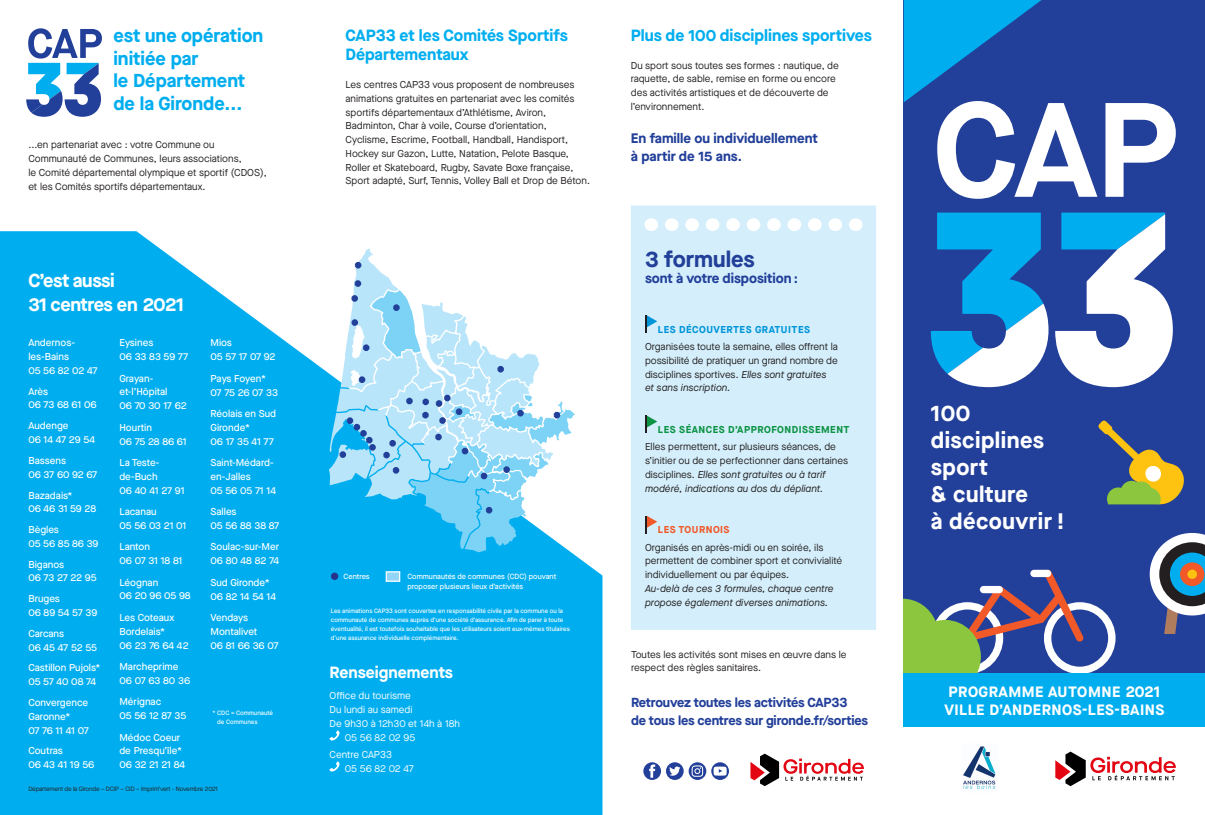
<style>
.page{position:relative;width:1205px;height:815px;background:#fff}
.page>*{position:absolute;margin:0;border:0;box-sizing:border-box;transform-origin:0 0}
.t1{font:700 22.5px/27px "Maison Neue";letter-spacing:.02em;color:#fff}
.t2{font:700 22.5px "Maison Neue";color:#223f99}
.t3{font:700 18.75px/22.5px "Maison Neue";color:#00aeef}
.t4{font:700 18.75px/23.8px "Maison Neue";letter-spacing:-.02em;color:#fff}
.t5{font:700 16.25px/19.5px "Maison Neue";color:#00aeef}
.t6{font:700 16.25px "Maison Neue";color:#fff}
.t7{font:700 15px "Maison Neue";letter-spacing:.03em;color:#fff}
.t8{font:700 13.75px/18.8px "Maison Neue";color:#223f99}
.t9{font:700 13.12px/18.1px "Maison Neue";letter-spacing:-.01em;color:#223f99}
.t10{font:10px/13.8px "Maison Neue";color:#231f20}
.t11{font:500 10px/13.8px "Maison Neue";color:#fff}
.t12{font:italic 10px/13.8px "Maison Neue";color:#231f20}
.t13{font:10px/13.8px "Maison Neue";color:#fff}
.t14{font:500 10px/13.8px "Maison Neue";letter-spacing:-.03em;color:#fff}
.t15{font:500 10px/13.8px "Maison Neue";letter-spacing:-.02em;color:#fff}
.t16{font:500 7.5px/10px "Maison Neue";color:#fff}
.t17{font:500 6.25px/8.8px "Maison Neue";color:#fff}
.t18{font:6.25px "Maison Neue";letter-spacing:-.02em;color:#231f20}
.s1{font-weight:700;color:#0095d9}
.s2{font-style:italic}
.s3{font-weight:700;color:#0d9344}
.s4{font-style:normal}
.s5{font-weight:700;color:#f15929}
</style>
<div class="page">
<svg style="left:0;top:231px;width:602px;height:584px;fill:#00aeef"></svg>
<svg style="left:26px;top:28px;width:76px;height:89px"></svg>
<svg style="left:750px;top:754px;width:114px;height:32px"></svg>
<div style="left:631px;top:206px;width:245px;height:424px;background:#d4effb"></div>
<svg style="left:645px;top:315px;width:12px;height:18px"></svg>
<svg style="left:645px;top:416px;width:12px;height:17px"></svg>
<svg style="left:645px;top:516px;width:12px;height:17px"></svg>
<svg style="left:329px;top:248px;width:246px;height:304px"></svg>
<svg style="left:393px;top:304px;width:7px;height:7px"></svg>
<svg style="left:643px;top:762px;width:86px;height:18px"></svg>
<div style="left:904px;top:0;width:301px;height:673px;background:#223f99"></div>
<svg style="left:904px;top:569px;width:211px;height:104px"></svg>
<svg style="left:1149px;top:533px;width:56px;height:101px"></svg>
<div style="left:1180px;top:562px;width:24px;height:24px;background:#f15929;border-radius:50%"></div>
<div style="left:1187px;top:570px;width:10px;height:9px;background:#fec210;border-radius:50%"></div>
<svg style="left:1098px;top:420px;width:86px;height:85px"></svg>
<div style="left:904px;top:673px;width:301px;height:53px;background:#00aeef"></div>
<svg style="left:904px;top:0;width:193px;height:199px"></svg>
<svg style="left:1105px;top:103px;width:71px;height:94px"></svg>
<svg style="left:931px;top:213px;width:117px;height:174px"></svg>
<svg style="left:1055px;top:213px;width:118px;height:174px"></svg>
<svg style="left:1055px;top:752px;width:121px;height:34px"></svg>
<div style="left:331px;top:573px;width:7px;height:7px;background:#26348b;border-radius:50%"></div>
<div style="left:386px;top:571px;width:14px;height:11px;background:#92d5f6;border:1px solid #fff"></div>
<svg style="left:330px;top:731px;width:9px;height:9px"></svg>
<svg style="left:330px;top:762px;width:9px;height:10px"></svg>
<img style="left:963px;top:746px;width:33px;height:43px">
<p class="t3" style="left:113px;top:24px;width:151px">est une opération initiée par<br>le Département de la Gironde...</p>
<p class="t10" style="left:28px;top:138px;width:240px">...en partenariat avec : votre Commune ou Communauté de Communes, leurs associations,<br>le Comité départemental olympique et sportif (CDOS), et les Comités sportifs départementaux.</p>
<p class="t4" style="left:28px;top:268px;width:157px">C’est aussi<br>31 centres en 2021</p>
<p class="t11" style="left:28px;top:336px;width:71px">Andernos&shy;les-Bains<br>05 56 82 02 47</p>
<p class="t11" style="left:28px;top:384px;width:70px">Arès<br>06 73 68 61 06</p>
<p class="t11" style="left:28px;top:419px;width:68px">Audenge<br>06 14 47 29 54</p>
<p class="t11" style="left:28px;top:453px;width:71px">Bassens<br>06 37 60 92 67</p>
<p class="t11" style="left:28px;top:488px;width:69px">Bazadais*<br>06 46 31 59 28</p>
<p class="t11" style="left:28px;top:523px;width:72px">Bègles<br>05 56 85 86 39</p>
<p class="t11" style="left:28px;top:557px;width:70px">Biganos<br>06 73 27 22 95</p>
<p class="t11" style="left:28px;top:592px;width:71px">Bruges<br>06 89 54 57 39</p>
<p class="t11" style="left:28px;top:626px;width:70px">Carcans<br>06 45 47 52 55</p>
<p class="t11" style="left:28px;top:661px;width:74px">Castillon Pujols*<br>05 57 40 08 74</p>
<p class="t11" style="left:28px;top:696px;width:62px">Convergence<br>Garonne*<br>07 76 11 41 07</p>
<p class="t11" style="left:28px;top:744px;width:68px">Coutras<br>06 43 41 19 56</p>
<p class="t11" style="left:119px;top:336px;width:70px">Eysines<br>06 33 83 59 77</p>
<p class="t11" style="left:119px;top:371px;width:69px">Grayan&shy;et-l’Hôpital<br>06 70 30 17 62</p>
<p class="t11" style="left:119px;top:420px;width:69px">Hourtin<br>06 75 28 86 61</p>
<p class="t11" style="left:119px;top:456px;width:67px">La Teste&shy;de-Buch<br>06 40 41 27 91</p>
<p class="t11" style="left:119px;top:505px;width:68px">Lacanau<br>05 56 03 21 01</p>
<p class="t11" style="left:119px;top:540px;width:65px">Lanton<br>06 07 31 18 81</p>
<p class="t11" style="left:119px;top:575px;width:73px">Léognan<br>06 20 96 05 98</p>
<p class="t11" style="left:119px;top:610px;width:71px">Les Coteaux<br>Bordelais*<br>06 23 76 64 42</p>
<p class="t11" style="left:119px;top:660px;width:72px">Marcheprime<br>06 07 63 80 36</p>
<p class="t11" style="left:119px;top:695px;width:68px">Mérignac<br>05 56 12 87 35</p>
<p class="t11" style="left:119px;top:730px;width:67px">Médoc Coeur de Presqu’île*<br>06 32 21 21 84</p>
<p class="t15" style="left:210px;top:336px;width:66px">Mios<br>05 57 17 07 92</p>
<p class="t14" style="left:210px;top:371px;width:69px">Pays Foyen*<br>07 75 26 07 33</p>
<p class="t11" style="left:210px;top:407px;width:67px">Réolais en Sud<br>Gironde*<br>06 17 35 41 77</p>
<p class="t11" style="left:210px;top:456px;width:67px">Saint-Médard&shy;en-Jalles<br>05 56 05 71 14</p>
<p class="t11" style="left:210px;top:505px;width:70px">Salles<br>05 56 88 38 87</p>
<p class="t11" style="left:210px;top:540px;width:70px">Soulac-sur-Mer<br>06 80 48 82 74</p>
<p class="t11" style="left:210px;top:575px;width:67px">Sud Gironde*<br>06 82 14 54 14</p>
<p class="t11" style="left:210px;top:611px;width:70px">Vendays<br>Montalivet<br>06 81 66 36 07</p>
<p class="t17" style="left:217px;top:708px;width:57px;text-indent:-5px">* CDC = Communauté de Communes</p>
<p class="t18" style="left:28px;top:785px;width:191px">Département de la Gironde – DCIP – CID – Imprim’vert - Novembre 2021</p>
<p class="t5" style="left:345px;top:25px;width:224px">CAP33 et les Comités Sportifs<br>Départementaux</p>
<p class="t10" style="left:345px;top:78px;width:246px">Les centres CAP33 vous proposent de nombreuses animations gratuites en partenariat avec les comités sportifs départementaux d’Athlétisme, Aviron, Badminton, Char à voile, Course d’orientation, Cyclisme, Escrime, Football, Handball, Handisport, Hockey sur Gazon, Lutte, Natation, Pelote Basque, Roller et Skateboard, Rugby, Savate Boxe française, Sport adapté, Surf, Tennis, Volley Ball et Drop de Béton.</p>
<p class="t16" style="left:344px;top:572px;width:28px">Centres</p>
<p class="t16" style="left:407px;top:572px;width:150px">Communautés de communes (CDC) pouvant proposer plusieurs lieux d’activités</p>
<p class="t17" style="left:331px;top:607px;width:240px">Les animations CAP33 sont couvertes en responsabilité civile par la commune ou la communauté de communes auprès d’une société d’assurance. Afin de parer à toute éventualité, il est toutefois souhaitable que les utilisateurs soient eux-mêmes titulaires d’une assurance individuelle complémentaire.</p>
<p class="t6" style="left:330px;top:661px;width:125px">Renseignements</p>
<p class="t13" style="left:330px;top:689px;width:83px">Office du tourisme</p>
<p class="t13" style="left:330px;top:703px;width:84px">Du lundi au samedi</p>
<p class="t13" style="left:330px;top:716px;width:132px">De 9h30 à 12h30 et 14h à 18h</p>
<p class="t13" style="left:345px;top:730px;width:72px">05 56 82 02 95</p>
<p class="t13" style="left:345px;top:747px;width:70px;text-indent:-15px">Centre CAP33<br>05 56 82 02 47</p>
<p class="t5" style="left:631px;top:25px;width:242px">Plus de 100 disciplines sportives</p>
<p class="t10" style="left:631px;top:58px;width:209px">Du sport sous toutes ses formes : nautique, de raquette, de sable, remise en forme ou encore des activités artistiques et de découverte de l’environnement.</p>
<p class="t8" style="left:631px;top:128px;width:188px">En famille ou individuellement à partir de 15 ans.</p>
<p class="t2" style="left:645px;top:243px;width:111px">3 formules</p>
<p class="t8" style="left:645px;top:269px;width:155px">sont à votre disposition :</p>
<p class="t10" style="left:645px;top:321px;width:194px;line-height:17.2px;text-indent:13px"><span class="s1">LES DÉCOUVERTES GRATUITES<br></span>Organisées toute la semaine, elles offrent la</p>
<p class="t10" style="left:645px;top:353px;width:194px">possibilité de pratiquer un grand nombre de disciplines sportives. <span class="s2">Elles sont gratuites et sans inscription.</span></p>
<p class="t10" style="left:645px;top:421px;width:206px;line-height:17.2px;text-indent:13px"><span class="s3">LES SÉANCES D’APPROFONDISSEMENT<br></span>Elles permettent, sur plusieurs séances, de</p>
<p class="t12" style="left:645px;top:454px;width:205px"><span class="s4">s’initier ou de se perfectionner dans certaines disciplines.</span> Elles sont gratuites ou à tarif modéré, indications au dos du dépliant.</p>
<p class="t10" style="left:645px;top:521px;width:180px;line-height:17.2px;text-indent:13px"><span class="s5">LES TOURNOIS<br></span>Organisés en après-midi ou en soirée, ils</p>
<p class="t12" style="left:645px;top:554px;width:199px"><span class="s4">permettent de combiner sport et convivialité individuellement ou par équipes.<br></span>Au-delà de ces 3 formules, chaque centre propose également diverses animations.</p>
<p class="t10" style="left:631px;top:647px;width:217px">Toutes les activités sont mises en œuvre dans le respect des règles sanitaires.</p>
<p class="t9" style="left:631px;top:693px;width:238px">Retrouvez toutes les activités CAP33<br>de tous les centres sur gironde.fr/sorties</p>
<p class="t1" style="left:931px;top:399px;width:136px">100 disciplines sport<br>&amp; culture<br>à découvrir !</p>
<p class="t7" style="left:948px;top:681px;width:213px">PROGRAMME AUTOMNE 2021</p>
<p class="t7" style="left:944px;top:699px;width:221px">VILLE D’ANDERNOS-LES-BAINS</p>
</div>
